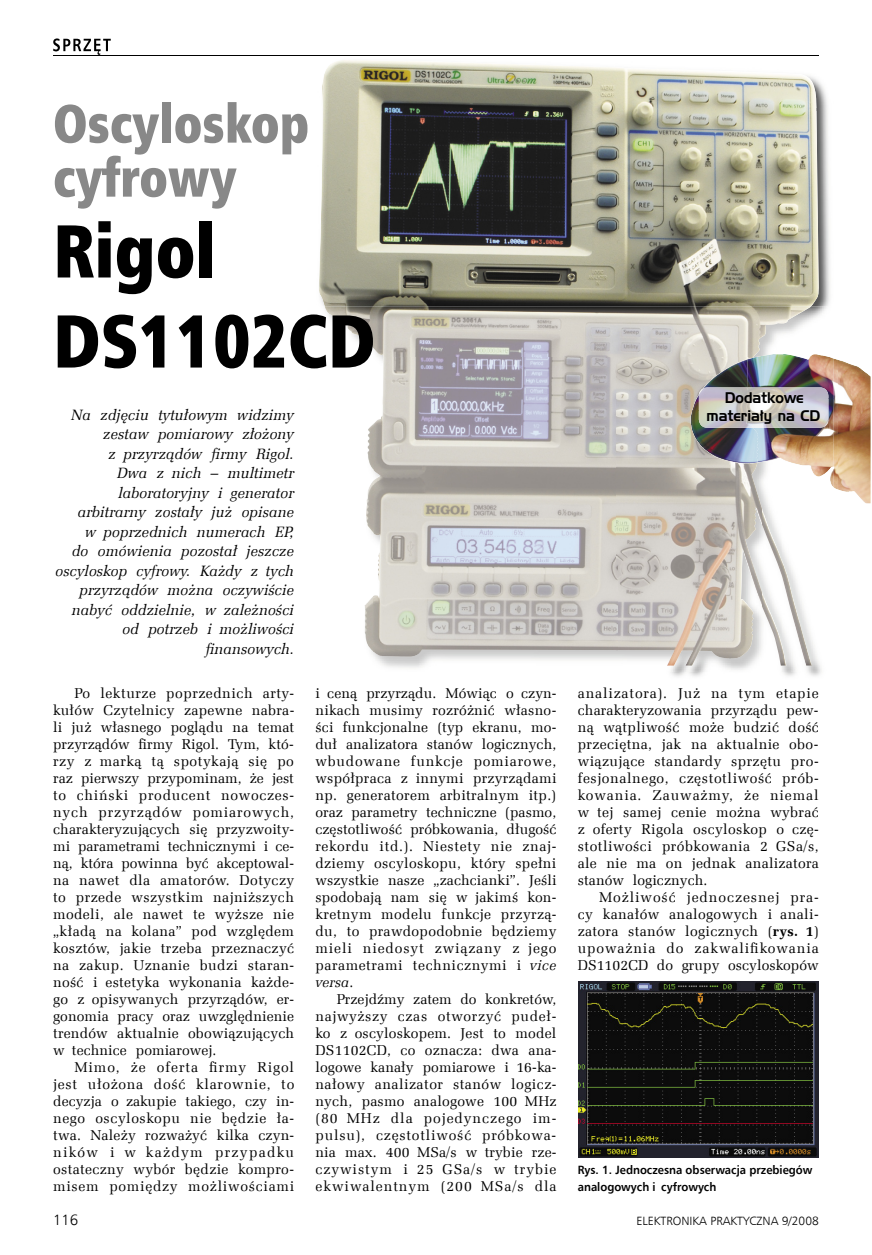
<style>
.page{position:relative;width:872px;height:1255px;background:#fff}
.page>*{position:absolute;margin:0;border:0;box-sizing:border-box;transform-origin:0 0}
.t1{font:75px/90px "Humnst 777 X Blk Cn EU";color:#000;scale:.93 1}
.t2{font:54px/54px "Humnst 777 X Blk Cn EU";color:#888;scale:.93 1}
.t3{font:italic 15px/19.5px "Zapf Ellipt EU";letter-spacing:.005em;color:#000;text-align:right}
.t4{font:15px/18px "Handel Gothic EU";color:#000;text-align:center;scale:.93 1}
.t5{font:15px "Humnst 777 Lt EU";color:#000}
.t6{font:14.25px/17px "Zapf Ellipt EU";letter-spacing:.025em;color:#000;text-align:justify}
.t7{font:700 12px/17px "Humnst 777 EU";color:#000;scale:.93 1}
.t8{font:12px "Humnst 777 Lt EU";color:#000}
.s1{font-style:italic}
.s2{font-weight:700}
</style>
<div class="page">
<hr style="left:53px;top:55px;width:766px;height:1px;background:#000">
<svg style="left:53px;top:38px;width:58px;height:17px"></svg>
<img style="left:819px;top:82px;width:9px;height:27px">
<img style="left:819px;top:109px;width:11px;height:197px">
<img style="left:671px;top:672px;width:150px;height:5px">
<img style="left:319px;top:60px;width:500px;height:246px">
<img style="left:763px;top:358px;width:75px;height:132px">
<img style="left:763px;top:306px;width:69px;height:53px">
<img style="left:780px;top:358px;width:53px;height:314px">
<img style="left:730px;top:428px;width:51px;height:244px">
<img style="left:419px;top:665px;width:311px;height:7px">
<img style="left:325px;top:306px;width:486px;height:52px">
<img style="left:373px;top:357px;width:390px;height:308px">
<img style="left:365px;top:408px;width:9px;height:257px">
<img style="left:763px;top:460px;width:48px;height:205px">
<img style="left:578px;top:981px;width:241px;height:176px">
<img style="left:849px;top:364px;width:21px;height:139px">
<img style="left:753px;top:387px;width:75px;height:41px">
<img style="left:699px;top:387px;width:54px;height:41px">
<h2 class="t2" style="left:53px;top:97px;width:277px">Oscyloskop cyfrowy</h2>
<h1 class="t1" style="left:53px;top:207px;width:348px">Rigol<br>DS1102CD</h1>
<p class="t3" style="left:56px;top:405px;width:240px">Na zdjęciu tytułowym widzimy zestaw pomiarowy złożony<br>z przyrządów firmy Rigol.<br>Dwa z nich – multimetr laboratoryjny i generator arbitrarny zostały już opisane<br>w poprzednich numerach EP,<br>do omówienia pozostał jeszcze oscyloskop cyfrowy. Każdy z tych przyrządów można oczywiście nabyć oddzielnie, w zależności od potrzeb i możliwości finansowych.</p>
<p class="t6" style="left:53px;top:684px;width:243px;text-indent:21px">Po lekturze poprzednich arty&shy;kułów Czytelnicy zapewne nabra&shy;li już własnego poglądu na temat przyrządów firmy Rigol. Tym, któ&shy;rzy z marką tą spotykają się po raz pierwszy przypominam, że jest to chiński producent nowoczes&shy;nych przyrządów pomiarowych, charakteryzujących się przyzwoity&shy;mi parametrami technicznymi i ce&shy;ną, która powinna być akceptowal&shy;na nawet dla amatorów. Dotyczy to przede wszystkim najniższych modeli, ale nawet te wyższe nie „kładą na kolana” pod względem kosztów, jakie trzeba przeznaczyć na zakup. Uznanie budzi staran&shy;ność i estetyka wykonania każde&shy;go z opisywanych przyrządów, er&shy;gonomia pracy oraz uwzględnienie trendów aktualnie obowiązujących w technice pomiarowej.</p>
<p class="t6" style="left:53px;top:1058px;width:243px;text-indent:21px">Mimo, że oferta firmy Rigol jest ułożona dość klarownie, to decyzja o zakupie takiego, czy in&shy;nego oscyloskopu nie będzie ła&shy;twa. Należy rozważyć kilka czyn&shy;ników i w każdym przypadku ostateczny wybór będzie kompro&shy;misem pomiędzy możliwościami</p>
<p class="t6" style="left:315px;top:684px;width:243px">i ceną przyrządu. Mówiąc o czyn&shy;nikach musimy rozróżnić własno&shy;ści funkcjonalne (typ ekranu, mo&shy;duł analizatora stanów logicznych, wbudowane funkcje pomiarowe, współpraca z innymi przyrządami np. generatorem arbitralnym itp.) oraz parametry techniczne (pasmo, częstotliwość próbkowania, długość rekordu itd.). Niestety nie znaj&shy;dziemy oscyloskopu, który spełni wszystkie nasze „zachcianki”. Jeśli spodobają nam się w jakimś kon&shy;kretnym modelu funkcje przyrzą&shy;du, to prawdopodobnie będziemy mieli niedosyt związany z jego parametrami technicznymi i <span class="s1">vice versa</span>.</p>
<p class="t6" style="left:315px;top:990px;width:243px;text-indent:21px">Przejdźmy zatem do konkretów, najwyższy czas otworzyć pudeł&shy;ko z oscyloskopem. Jest to model DS1102CD, co oznacza: dwa ana&shy;logowe kanały pomiarowe i 16-ka&shy;nałowy analizator stanów logicz&shy;nych, pasmo analogowe 100 MHz (80 MHz dla pojedynczego im&shy;pulsu), częstotliwość próbkowa&shy;nia max. 400 MSa/s w trybie rze&shy;czywistym i 25 GSa/s w trybie ekwiwalentnym (200 MSa/s dla</p>
<p class="t4" style="left:706px;top:388px;width:124px">Dodatkowe materiały na CD</p>
<p class="t6" style="left:578px;top:684px;width:243px">analizatora). Już na tym etapie charakteryzowania przyrządu pew&shy;ną wątpliwość może budzić dość przeciętna, jak na aktualnie obo&shy;wiązujące standardy sprzętu pro&shy;fesjonalnego, częstotliwość prób&shy;kowania. Zauważmy, że niemal w tej samej cenie można wybrać z oferty Rigola oscyloskop o czę&shy;stotliwości próbkowania 2 GSa/s, ale nie ma on jednak analizatora stanów logicznych.</p>
<p class="t6" style="left:578px;top:888px;width:243px;text-indent:21px">Możliwość jednoczesnej pra&shy;cy kanałów analogowych i anali&shy;zatora stanów logicznych (<span class="s2">rys. 1</span>) upoważnia do zakwalifikowania DS1102CD do grupy oscyloskopów</p>
<p class="t7" style="left:578px;top:1161px;width:254px">Rys. 1. Jednoczesna obserwacja przebiegów analogowych i cyfrowych</p>
<p class="t5" style="left:53px;top:1210px;width:27px">116</p>
<p class="t8" style="left:636px;top:1213px;width:184px">ELEKTRONIKA PRAKTYCZNA 9/2008</p>
</div>
